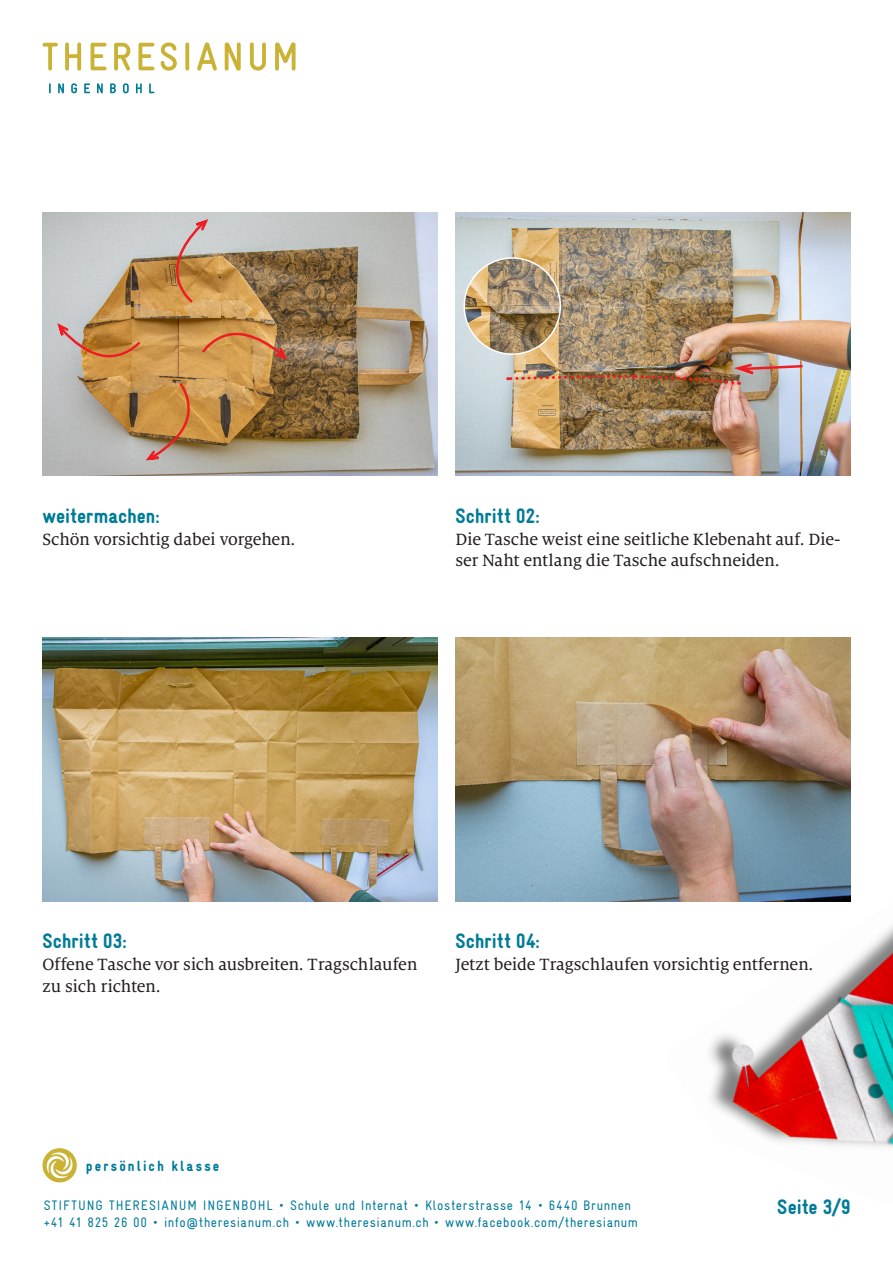
<style>
.page{position:relative;width:893px;height:1263px;background:#fff}
.page>*{position:absolute;margin:0;border:0;box-sizing:border-box;transform-origin:0 0}
.t1{font:900 21px "Gravur Condensed Pro";letter-spacing:.005em;color:#007c97}
.t2{font:18px/21.6px "Milo Serif Pro Text";letter-spacing:-.01em;color:#231f20}
.t3{font:900 15px "Gravur Condensed Pro";letter-spacing:.14em;color:#007a9a}
.t4{font:13.8px/17.2px "Gravur Condensed Pro";letter-spacing:.045em;color:#007a9a}
</style>
<div class="page">
<svg style="left:43px;top:43px;width:15px;height:28px"></svg>
<svg style="left:65px;top:43px;width:16px;height:28px"></svg>
<svg style="left:91px;top:43px;width:16px;height:27px"></svg>
<svg style="left:114px;top:43px;width:16px;height:28px"></svg>
<svg style="left:138px;top:43px;width:16px;height:27px"></svg>
<svg style="left:161px;top:43px;width:16px;height:28px"></svg>
<svg style="left:185px;top:43px;width:4px;height:28px"></svg>
<svg style="left:197px;top:43px;width:20px;height:28px"></svg>
<svg style="left:225px;top:43px;width:16px;height:28px"></svg>
<svg style="left:250px;top:43px;width:16px;height:28px"></svg>
<svg style="left:275px;top:43px;width:21px;height:28px"></svg>
<svg style="left:49px;top:83px;width:2px;height:10px"></svg>
<svg style="left:58px;top:83px;width:6px;height:10px"></svg>
<svg style="left:71px;top:83px;width:6px;height:10px"></svg>
<svg style="left:84px;top:83px;width:6px;height:10px"></svg>
<svg style="left:97px;top:83px;width:6px;height:10px"></svg>
<svg style="left:110px;top:83px;width:6px;height:10px"></svg>
<svg style="left:123px;top:83px;width:6px;height:10px"></svg>
<svg style="left:136px;top:83px;width:6px;height:10px"></svg>
<svg style="left:149px;top:83px;width:5px;height:10px"></svg>
<svg style="left:43px;top:1148px;width:34px;height:34px"></svg>
<img style="left:665px;top:901px;width:228px;height:247px">
<img style="left:43px;top:213px;width:394px;height:263px">
<img style="left:455px;top:213px;width:395px;height:263px">
<img style="left:43px;top:638px;width:394px;height:263px">
<img style="left:455px;top:638px;width:395px;height:263px">
<svg style="left:55px;top:217px;width:234px;height:245px;background:#ba9b74"></svg>
<img style="left:508px;top:362px;width:324px;height:40px">
<img style="left:464px;top:258px;width:96px;height:96px;border-radius:48px">
<div style="left:463px;top:257px;width:98px;height:98px;border:2px solid #fff;border-radius:50%"></div>
<p class="t1" style="left:43px;top:504px;width:119px">weitermachen:</p>
<p class="t2" style="left:43px;top:528px;width:254px">Schön vorsichtig dabei vorgehen.</p>
<p class="t1" style="left:455px;top:504px;width:86px">Schritt 02:</p>
<p class="t2" style="left:455px;top:528px;width:387px">Die Tasche weist eine seitliche Klebenaht auf. Die&shy;ser Naht entlang die Tasche aufschneiden.</p>
<p class="t1" style="left:43px;top:929px;width:86px">Schritt 03:</p>
<p class="t2" style="left:43px;top:953px;width:376px">Offene Tasche vor sich ausbreiten. Tragschlaufen zu sich richten.</p>
<p class="t1" style="left:455px;top:929px;width:86px">Schritt 04:</p>
<p class="t2" style="left:455px;top:953px;width:359px">Jetzt beide Tragschlaufen vorsichtig entfernen.</p>
<p class="t3" style="left:86px;top:1157px;width:135px">persönlich klasse</p>
<p class="t4" style="left:44px;top:1196px;width:596px">STIFTUNG THERESIANUM INGENBOHL • Schule und Internat • Klosterstrasse 14 • 6440 Brunnen +41 41 825 26 00 • info@theresianum.ch • www.theresianum.ch • www.facebook.com/theresianum</p>
<p class="t1" style="left:777px;top:1195px;width:75px">Seite 3/9</p>
</div>
